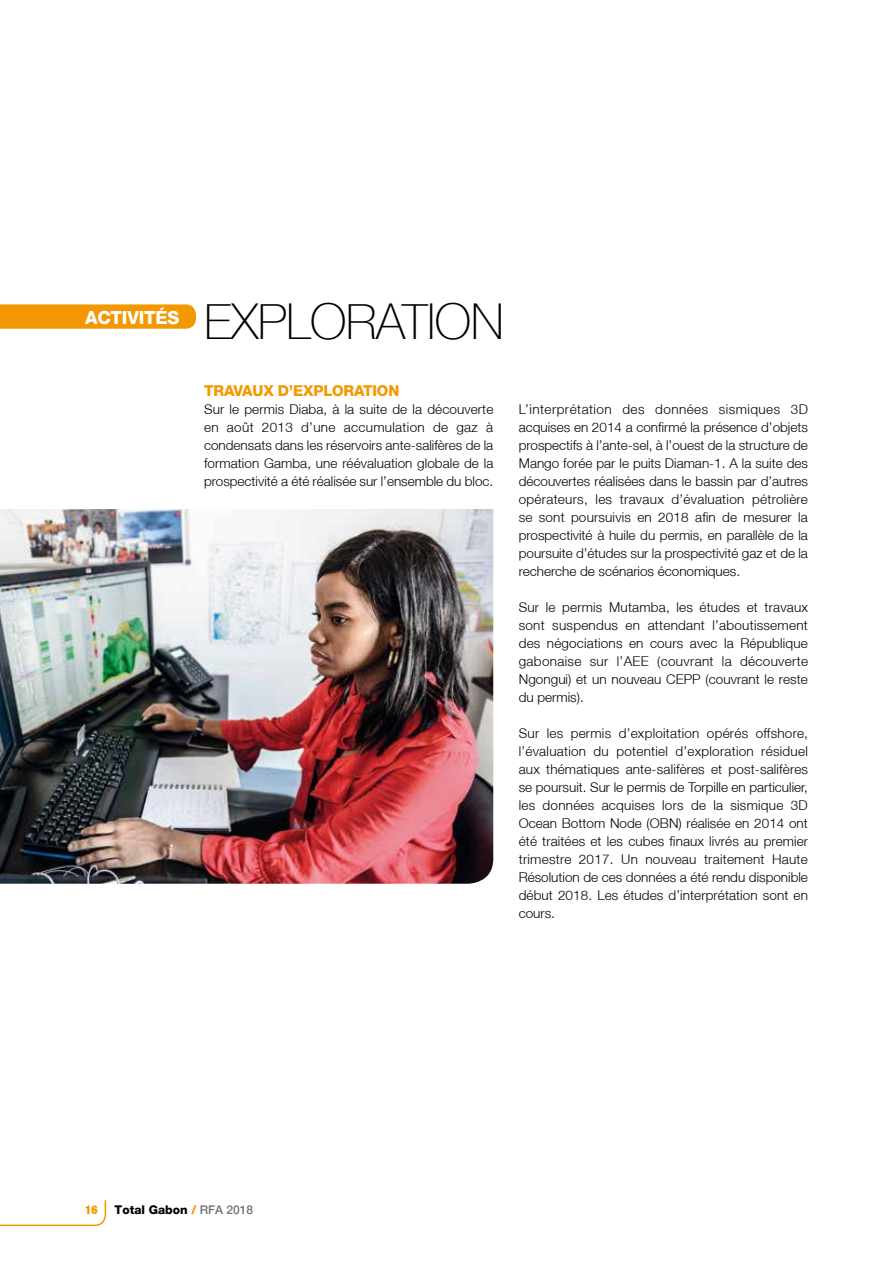
<style>
.page{position:relative;width:893px;height:1263px;background:#fff}
.page>*{position:absolute;margin:0;border:0;box-sizing:border-box;transform-origin:0 0}
.t1{font:100 49.5px "Helvetica Neue LT";letter-spacing:-.01em;color:#000}
.t2{font:800 18px "Helvetica Neue LT";letter-spacing:-.015em;color:#fff}
.t3{font:800 15px "Helvetica Neue LT";letter-spacing:-.015em;color:#f39800}
.t4{font:300 13.5px/18px "Helvetica Neue LT";color:#000;text-align:justify}
.t5{font:800 12px "Helvetica Neue LT";color:#000}
.t6{font:900 condensed 12px "Helvetica Neue LT";color:#f39800}
.s1{color:#f39800}
.s2{font-weight:500;color:#707172}
</style>
<div class="page">
<svg style="left:0;top:1200px;width:107px;height:27px"></svg>
<svg style="left:0;top:304px;width:196px;height:25px;background:#f39b09"></svg>
<img style="left:0;top:509px;width:493px;height:375px">
<h2 class="t2" style="left:85px;top:307px;width:96px">ACTIVITÉS</h2>
<h1 class="t1" style="left:204px;top:293px;width:301px">EXPLORATION</h1>
<p class="t3" style="left:204px;top:382px;width:197px">TRAVAUX D’EXPLORATION</p>
<p class="t4" style="left:204px;top:400px;width:291px">Sur le permis Diaba, à la suite de la découverte en août 2013 d’une accumulation de gaz à condensats dans les réservoirs ante-salifères de la formation Gamba, une réévaluation globale de la prospectivité a été réalisée sur l’ensemble du bloc.</p>
<p class="t4" style="left:519px;top:400px;width:291px">L’interprétation des données sismiques 3D acquises en 2014 a confirmé la présence d’objets prospectifs à l’ante-sel, à l’ouest de la structure de Mango forée par le puits Diaman-1. A la suite des découvertes réalisées dans le bassin par d’autres opérateurs, les travaux d’évaluation pétrolière se sont poursuivis en 2018 afin de mesurer la prospectivité à huile du permis, en parallèle de la poursuite d’études sur la prospectivité gaz et de la recherche de scénarios économiques.</p>
<p class="t4" style="left:519px;top:598px;width:291px">Sur le permis Mutamba, les études et travaux sont suspendus en attendant l’aboutissement des négociations en cours avec la République gabonaise sur l’AEE (couvrant la découverte Ngongui) et un nouveau CEPP (couvrant le reste du permis).</p>
<p class="t4" style="left:519px;top:724px;width:291px">Sur les permis d’exploitation opérés offshore, l’évaluation du potentiel d’exploration résiduel aux thématiques ante-salifères et post-salifères se poursuit. Sur le permis de Torpille en particulier, les données acquises lors de la sismique 3D Ocean Bottom Node (OBN) réalisée en 2014 ont été traitées et les cubes finaux livrés au premier trimestre 2017. Un nouveau traitement Haute Résolution de ces données a été rendu disponible début 2018. Les études d’interprétation sont en cours.</p>
<p class="t6" style="left:85px;top:1202px;width:14px">16</p>
<p class="t5" style="left:115px;top:1203px;width:140px">Total Gabon <span class="s1">/</span> <span class="s2">RFA 2018</span></p>
</div>
